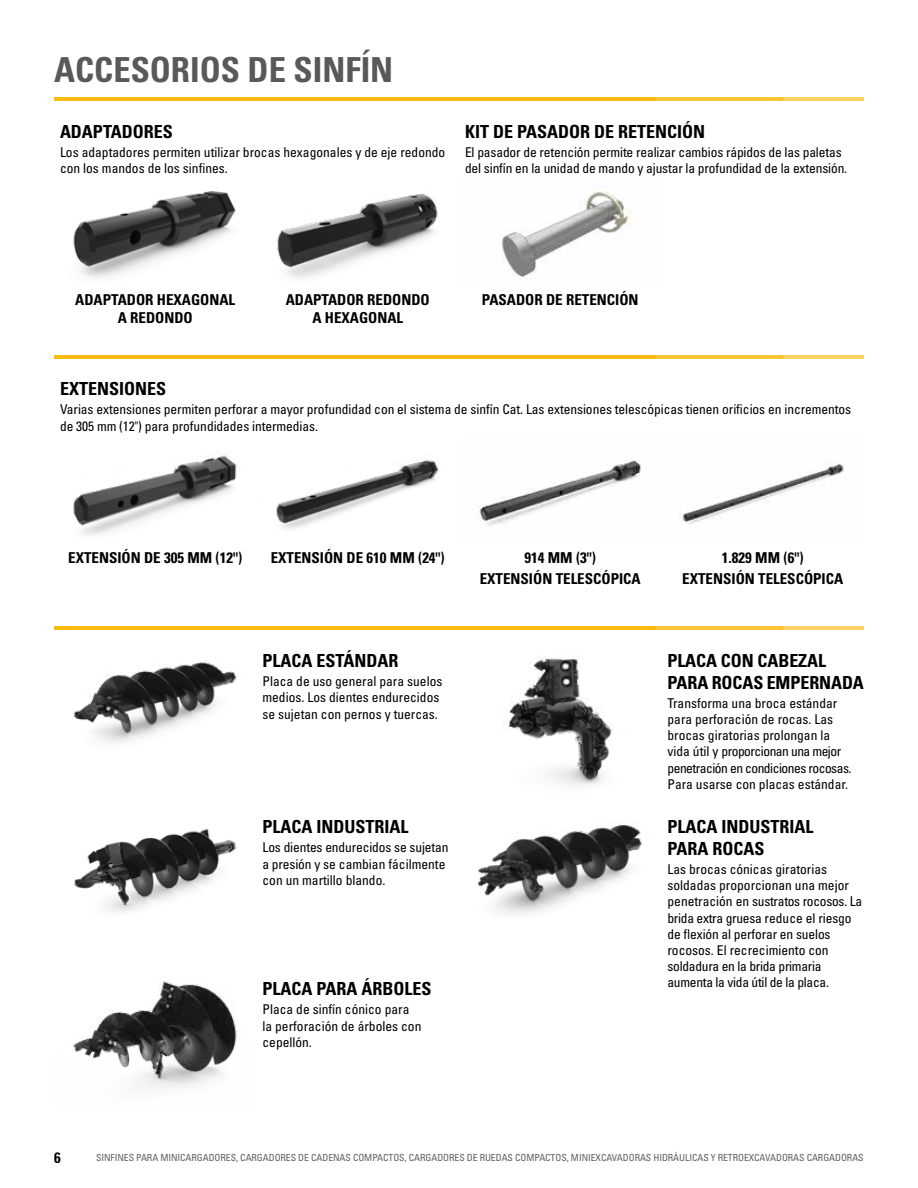
<style>
.page{position:relative;width:918px;height:1188px;background:#fff}
.page>*{position:absolute;margin:0;border:0;box-sizing:border-box;transform-origin:0 0}
.t1{font:34.5px "Univers LTCYR 67 Bold Cond";color:#58595b}
.t2{font:18px/21.6px "Univers LTCYR 67 Bold Cond";color:#000}
.t3{font:15px/18px "Univers LTCYR 67 Bold Cond";color:#000;text-align:center}
.t4{font:condensed 13.5px/16.2px "Univers LTCYR 57";letter-spacing:-.005em;color:#000}
.t5{font:condensed 9.75px "Univers LTCYR 57";letter-spacing:-.005em;color:#5e6263}
</style>
<div class="page">
<img style="left:73px;top:189px;width:557px;height:90px">
<hr style="left:54px;top:97px;width:601px;height:4px;background:#fdba12">
<hr style="left:654px;top:97px;width:128px;height:4px;background:#fdc436">
<hr style="left:782px;top:97px;width:82px;height:4px;background:#fdd265">
<img style="left:73px;top:455px;width:776px;height:80px">
<hr style="left:54px;top:355px;width:601px;height:4px;background:#fdba12">
<hr style="left:654px;top:355px;width:128px;height:4px;background:#fdc436">
<hr style="left:782px;top:355px;width:82px;height:4px;background:#fdd265">
<img style="left:73px;top:662px;width:164px;height:81px">
<img style="left:508px;top:656px;width:106px;height:129px">
<img style="left:73px;top:829px;width:164px;height:83px">
<img style="left:477px;top:821px;width:165px;height:93px">
<img style="left:73px;top:981px;width:164px;height:108px">
<hr style="left:54px;top:627px;width:601px;height:3px;background:#fdba12">
<hr style="left:654px;top:627px;width:128px;height:3px;background:#fdba12">
<hr style="left:782px;top:627px;width:82px;height:3px;background:#fdba12">
<h1 class="t1" style="left:54px;top:48px;width:341px">ACCESORIOS DE SINFÍN</h1>
<h2 class="t2" style="left:60px;top:120px;width:114px">ADAPTADORES</h2>
<p class="t4" style="left:60px;top:144px;width:387px">Los adaptadores permiten utilizar brocas hexagonales y de eje redondo con los mandos de los sinfines.</p>
<h2 class="t2" style="left:465px;top:120px;width:242px">KIT DE PASADOR DE RETENCIÓN</h2>
<p class="t4" style="left:465px;top:144px;width:384px">El pasador de retención permite realizar cambios rápidos de las paletas del sinfín en la unidad de mando y ajustar la profundidad de la extensión.</p>
<p class="t3" style="left:75px;top:291px;width:161px">ADAPTADOR HEXAGONAL<br>A REDONDO</p>
<p class="t3" style="left:286px;top:291px;width:146px">ADAPTADOR REDONDO<br>A HEXAGONAL</p>
<p class="t3" style="left:482px;top:291px;width:158px">PASADOR DE RETENCIÓN</p>
<h2 class="t2" style="left:60px;top:378px;width:108px">EXTENSIONES</h2>
<p class="t4" style="left:60px;top:401px;width:793px">Varias extensiones permiten perforar a mayor profundidad con el sistema de sinfín Cat. Las extensiones telescópicas tienen orificios en incrementos de 305 mm (12") para profundidades intermedias.</p>
<p class="t3" style="left:68px;top:548px;width:176px">EXTENSIÓN DE 305 MM (12")</p>
<p class="t3" style="left:271px;top:548px;width:176px">EXTENSIÓN DE 610 MM (24")</p>
<p class="t3" style="left:480px;top:546px;width:162px;line-height:21px">914 MM (3")<br>EXTENSIÓN TELESCÓPICA</p>
<p class="t3" style="left:682px;top:546px;width:162px;line-height:21px">1.829 MM (6")<br>EXTENSIÓN TELESCÓPICA</p>
<h2 class="t2" style="left:262px;top:649px;width:137px">PLACA ESTÁNDAR</h2>
<p class="t4" style="left:262px;top:673px;width:181px">Placa de uso general para suelos medios. Los dientes endurecidos se sujetan con pernos y tuercas.</p>
<h2 class="t2" style="left:262px;top:816px;width:148px">PLACA INDUSTRIAL</h2>
<p class="t4" style="left:262px;top:839px;width:187px">Los dientes endurecidos se sujetan a presión y se cambian fácilmente con un martillo blando.</p>
<h2 class="t2" style="left:262px;top:978px;width:171px">PLACA PARA ÁRBOLES</h2>
<p class="t4" style="left:262px;top:1001px;width:160px">Placa de sinfín cónico para la perforación de árboles con cepellón.</p>
<h2 class="t2" style="left:668px;top:649px;width:198px">PLACA CON CABEZAL<br>PARA ROCAS EMPERNADA</h2>
<p class="t4" style="left:668px;top:694px;width:186px">Transforma una broca estándar para perforación de rocas. Las brocas giratorias prolongan la vida útil y proporcionan una mejor penetración en condiciones rocosas.<br>Para usarse con placas estándar.</p>
<h2 class="t2" style="left:668px;top:816px;width:148px">PLACA INDUSTRIAL<br>PARA ROCAS</h2>
<p class="t4" style="left:668px;top:861px;width:196px">Las brocas cónicas giratorias soldadas proporcionan una mejor penetración en sustratos rocosos. La brida extra gruesa reduce el riesgo de flexión al perforar en suelos rocosos. El recrecimiento con soldadura en la brida primaria aumenta la vida útil de la placa.</p>
<p class="t3" style="left:54px;top:1148px;width:8px">6</p>
<p class="t5" style="left:96px;top:1152px;width:769px">SINFINES PARA MINICARGADORES, CARGADORES DE CADENAS COMPACTOS, CARGADORES DE RUEDAS COMPACTOS, MINIEXCAVADORAS HIDRÁULICAS Y RETROEXCAVADORAS CARGADORAS</p>
</div>
